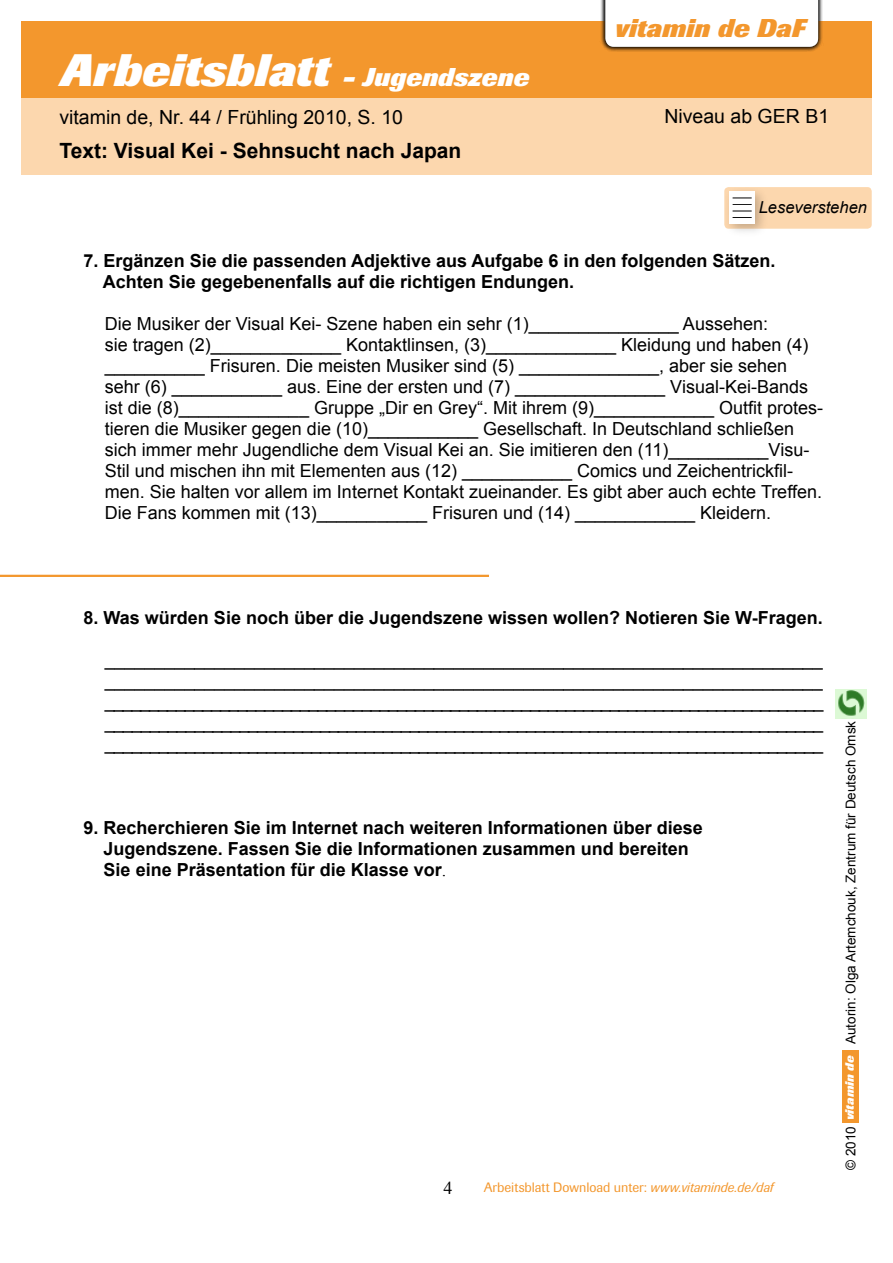
<style>
.page{position:relative;width:893px;height:1263px;background:#fff}
.page>*{position:absolute;margin:0;border:0;box-sizing:border-box;transform-origin:0 0}
.t1{font:italic 800 45px "Imago";color:#fff}
.t2{font:italic 800 25.5px "Imago";color:#fff}
.t3{font:italic 800 25.5px "Imago";letter-spacing:.005em;color:#f3972d}
.t4{font:700 21px "Arial";color:#000}
.t5{font:19.5px "Arial";color:#000}
.t6{font:18px/21px "Arial";color:#000}
.t7{font:700 18px/21px "Arial";color:#000}
.t8{font:italic 16.5px "Arial";color:#000}
.t9{font:13.5px "Arial";color:#000}
.t10{font:13.5px "Imago";color:#f3972d}
.t11{font:italic 800 12px "Imago";color:#fff}
.s1{font-family:"Times New Roman";font-weight:400}
.s2{font-style:italic}
</style>
<div class="page">
<div style="left:21px;top:98px;width:851px;height:76px;background:#fcd7ae"></div>
<div style="left:21px;top:21px;width:851px;height:77px;background:#f3972d"></div>
<div style="left:600px;top:0;width:224px;height:52px;background:#000;opacity:.7"></div>
<div style="left:605px;top:0;width:213px;height:47px;background:#fff"></div>
<div style="left:724px;top:187px;width:148px;height:42px;background:#fcd7ae;border-radius:4px"></div>
<div style="left:723px;top:186px;width:46px;height:52px;background:#000;opacity:.22"></div>
<div style="left:729px;top:192px;width:26px;height:32px;background:#fff"></div>
<svg style="left:733px;top:211px;width:19px;height:7px"></svg>
<svg style="left:733px;top:198px;width:19px;height:7px"></svg>
<div style="left:842px;top:1050px;width:17px;height:72px;background:#f3972d"></div>
<img style="left:835px;top:689px;width:32px;height:29px">
<hr style="left:0;top:575px;width:489px;height:2px;background:#f3972d">
<h1 class="t1" style="left:60px;top:45px;width:271px">Arbeitsblatt</h1>
<h2 class="t2" style="left:362px;top:63px;width:183px">Thema Schule</h2>
<h2 class="t2" style="left:343px;top:63px;width:188px">- Jugendszene</h2>
<h2 class="t3" style="left:615px;top:13px;width:192px">vitamin de DaF</h2>
<p class="t5" style="left:59px;top:104px;width:345px">vitamin de, Nr. 44 / Frühling 2010, S. 10</p>
<p class="t5" style="left:664px;top:104px;width:166px">Niveau ab GER B1</p>
<p class="t4" style="left:60px;top:137px;width:403px">Text: Visual Kei - Sehnsucht nach Japan</p>
<p class="t8" style="left:759px;top:197px;width:110px">Leseverstehen</p>
<p class="t7" style="left:103px;top:251px;width:674px;text-indent:-19px">7. Ergänzen Sie die passenden Adjektive aus Aufgabe 6 in den folgenden Sätzen.<br>Achten Sie gegebenenfalls auf die richtigen Endungen.</p>
<p class="t6" style="left:105px;top:314px;width:720px">Die Musiker der Visual Kei- Szene haben ein sehr (1)_______________ Aussehen:<br>sie tragen (2)_____________ Kontaktlinsen, (3)_____________ Kleidung und haben (4) __________ Frisuren. Die meisten Musiker sind (5) ______________, aber sie sehen sehr (6) ___________ aus. Eine der ersten und (7) _______________ Visual-Kei-Bands ist die (8)_____________ Gruppe „Dir en Grey“. Mit ihrem (9)____________ Outfit protes&shy;tieren die Musiker gegen die (10)___________ Gesellschaft. In Deutschland schließen sich immer mehr Jugendliche dem Visual Kei an. Sie imitieren den (11)__________Visu-Stil und mischen ihn mit Elementen aus (12) ___________ Comics und Zeichentrickfil&shy;men. Sie halten vor allem im Internet Kontakt zueinander. Es gibt aber auch echte Treffen.<br>Die Fans kommen mit (13)___________ Frisuren und (14) ____________ Kleidern.</p>
<p class="t7" style="left:84px;top:608px;width:741px">8. Was würden Sie noch über die Jugendszene wissen wollen? Notieren Sie W-Fragen.</p>
<p class="t6" style="left:105px;top:650px;width:720px;text-align:justify">________________________________________________________________________ ________________________________________________________________________ _________________________________________________________________________________ ________________________________________________________________________________ ________________________________________________________________________________</p>
<p class="t7" style="left:104px;top:818px;width:601px;text-indent:-20px">9. Recherchieren Sie im Internet nach weiteren Informationen über diese<br>Jugendszene. Fassen Sie die Informationen zusammen und bereiten<br>Sie eine Präsentation für die Klasse vor<span class="s1">.</span></p>
<p class="t10" style="left:484px;top:1180px;width:291px">Arbeitsblatt Download unter: <span class="s2">www.vitaminde.de/daf</span></p>
<p class="t9" style="left:842px;top:1044px;width:325px;rotate:-90deg">Autorin: Olga Artemchouk, Zentrum für Deutsch Omsk</p>
<p class="t11" style="left:843px;top:1120px;width:66px;rotate:-90deg">vitamin de</p>
<p class="t9" style="left:842px;top:1170px;width:45px;rotate:-90deg">© 2010</p>
</div>
